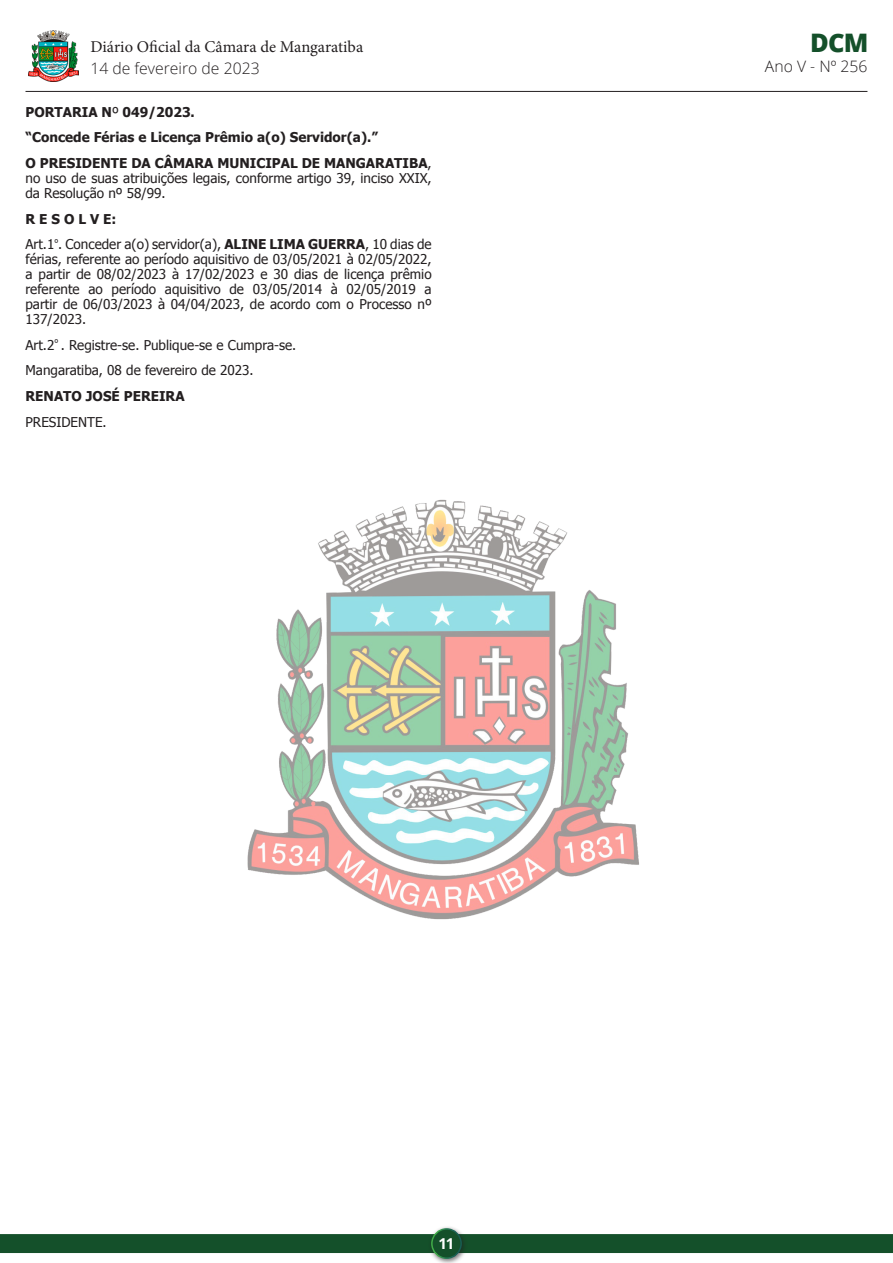
<style>
.page{position:relative;width:893px;height:1263px;background:#fff}
.page>*{position:absolute;margin:0;border:0;box-sizing:border-box;transform-origin:0 0}
.t1{font:800 25.5px "Open Sans";color:#14502a}
.t2{font:16.5px "Minion Pro";color:#231f20}
.t3{font:300 15.75px "Open Sans";color:#231f20}
.t4{font:700 15px "Open Sans";color:#fff}
.t5{font:13.5px/15px "Tahoma";color:#231f20;text-align:justify}
.t6{font:700 13.5px "Tahoma";color:#231f20}
.s1{font-weight:400}
.s2{font-weight:700}
</style>
<div class="page">
<div style="left:0;top:1234px;width:893px;height:19px;background:#14502a"></div>
<div style="left:428px;top:1225px;width:40px;height:38px;background:#231f20;opacity:.61"></div>
<div style="left:432px;top:1229px;width:29px;height:29px;background:#14502a;border-radius:50%"></div>
<div style="left:431px;top:1228px;width:31px;height:31px;border:2px solid #fff;border-radius:50%"></div>
<img style="left:247px;top:499px;width:392px;height:421px">
<hr style="left:26px;top:91px;width:841px;height:1px;background:#231f20">
<img style="left:28px;top:31px;width:51px;height:50px">
<p class="t2" style="left:90px;top:36px;width:274px">Diário Oficial da Câmara de Mangaratiba</p>
<h1 class="t1" style="left:810px;top:23px;width:60px">DCM</h1>
<p class="t3" style="left:90px;top:57px;width:171px">14 de fevereiro de 2023</p>
<p class="t3" style="left:765px;top:56px;width:104px">Ano V - Nº 256</p>
<p class="t6" style="left:26px;top:102px;width:171px">PORTARIA N<span class="s1">º</span> 049/2023.</p>
<p class="t6" style="left:26px;top:128px;width:354px">“Concede Férias e Licença Prêmio a(o) Servidor(a).”</p>
<p class="t5" style="left:26px;top:155px;width:408px"><span class="s2">O PRESIDENTE DA CÂMARA MUNICIPAL DE MANGARATIBA</span>, no uso de suas atribuições legais, conforme artigo 39, inciso XXIX, da Resolução nº 58/99.</p>
<p class="t6" style="left:26px;top:209px;width:92px">R E S O L V E:</p>
<p class="t5" style="left:26px;top:236px;width:408px">Art.1<sup>º</sup>. Conceder a(o) servidor(a), <span class="s2">ALINE LIMA GUERRA</span>, 10 dias de férias, referente ao período aquisitivo de 03/05/2021 à 02/05/2022, a partir de 08/02/2023 à 17/02/2023 e 30 dias de licença prêmio referente ao período aquisitivo de 03/05/2014 à 02/05/2019 a partir de 06/03/2023 à 04/04/2023, de acordo com o Processo nº 137/2023.</p>
<p class="t5" style="left:26px;top:337px;width:272px">Art.2<sup>º</sup> . Registre-se. Publique-se e Cumpra-se.</p>
<p class="t5" style="left:26px;top:362px;width:230px">Mangaratiba, 08 de fevereiro de 2023.</p>
<p class="t6" style="left:26px;top:387px;width:161px">RENATO JOSÉ PEREIRA</p>
<p class="t5" style="left:26px;top:414px;width:83px">PRESIDENTE.</p>
<p class="t4" style="left:439px;top:1233px;width:17px">11</p>
</div>
